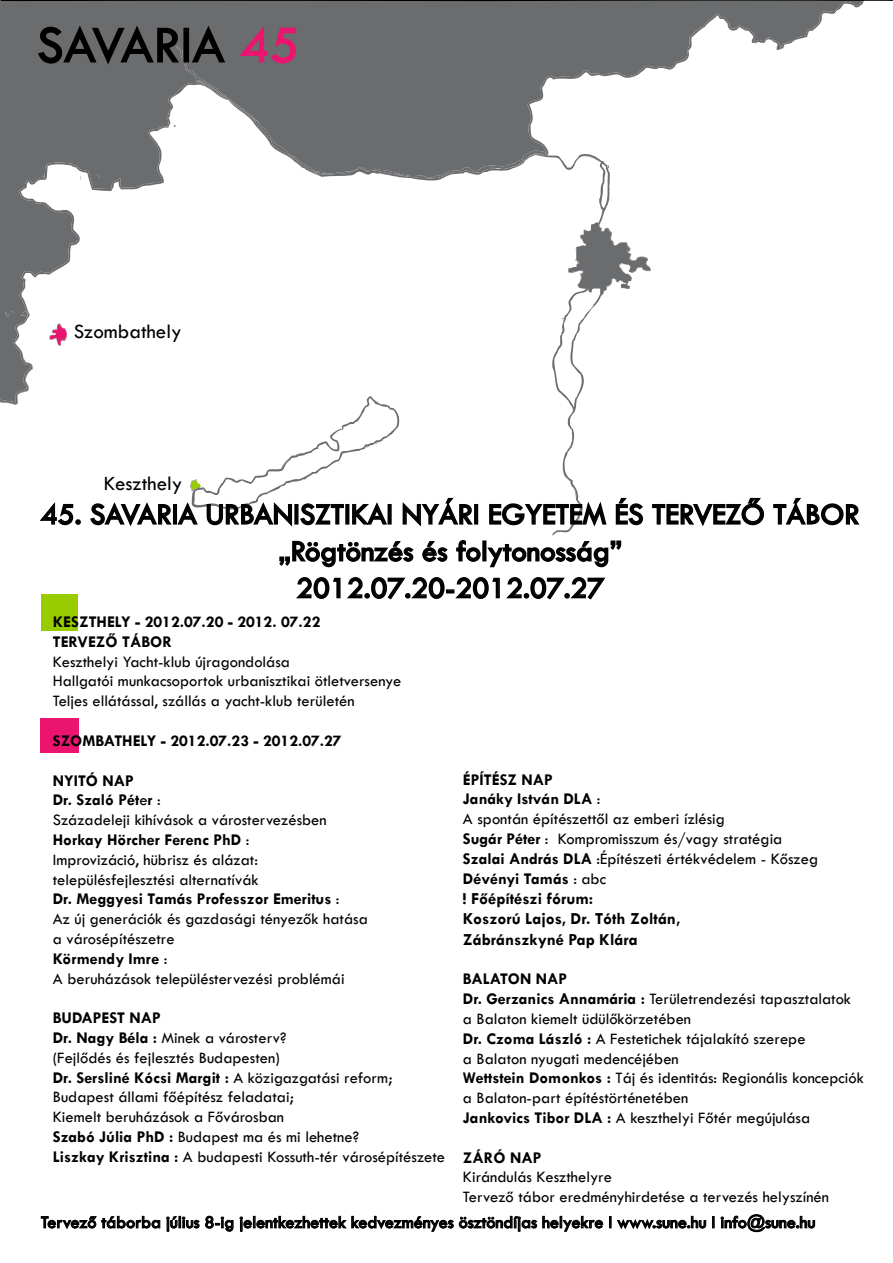
<style>
.page{position:relative;width:893px;height:1263px;background:#fff}
.page>*{position:absolute;margin:0;border:0;box-sizing:border-box;transform-origin:0 0}
.t1{font:54px "Tw Cen";color:#000}
.t2{font:30.75px/36.9px "Tw Cen";color:#000;text-align:center}
.t3{font:21px "Tw Cen";color:#000}
.t4{font:18px "Tw Cen";color:#000}
.t5{font:700 16.95px/20.4px "Tw Cen";color:#000}
.t6{font:16.5px/19.8px "Tw Cen";color:#000}
.t7{font:700 16.5px/19.8px "Tw Cen";color:#000}
.s1{color:#eb156f}
.s2{font-weight:700}
</style>
<div class="page">
<div style="left:40px;top:718px;width:39px;height:34px;background:#eb156f"></div>
<div style="left:41px;top:594px;width:37px;height:37px;background:#9c0"></div>
<svg style="left:0;top:0;width:893px;height:568px"></svg>
<svg style="left:296px;top:577px;width:310px;height:23px"></svg>
<svg style="left:40px;top:1214px;width:776px;height:19px"></svg>
<h1 class="t1" style="left:37px;top:12px;width:264px">SAVARIA <span class="s1">45</span></h1>
<p class="t3" style="left:74px;top:319px;width:109px">Szombathely</p>
<p class="t3" style="left:104px;top:471px;width:80px">Keszthely</p>
<h2 class="t2" style="left:41px;top:496px;width:820px">45. SAVARIA URBANISZTIKAI NYÁRI EGYETEM ÉS TERVEZŐ TÁBOR „Rögtönzés és folytonosság”<br>2012.07.20-2012.07.27</h2>
<p class="t7" style="left:53px;top:611px;width:269px">KESZTHELY - 2012.07.20 - 2012. 07.22<br>TERVEZŐ TÁBOR</p>
<p class="t6" style="left:53px;top:651px;width:350px">Keszthelyi Yacht-klub újragondolása<br>Hallgatói munkacsoportok urbanisztikai ötletversenye<br>Teljes ellátással, szállás a yacht-klub területén</p>
<p class="t7" style="left:53px;top:730px;width:290px">SZOMBATHELY - 2012.07.23 - 2012.07.27</p>
<p class="t6" style="left:53px;top:770px;width:316px"><span class="s2">NYITÓ NAP<br>Dr. Szaló Pét</span>e<span class="s2">r</span> :<br>Századeleji kihívások a várostervezésben<br><span class="s2">Horkay Hörcher Ferenc PhD</span> :<br>Improvizáció, hübrisz és alázat: településfejlesztési alternatívák<br><span class="s2">Dr. Meggyesi Tamás Professzor Emeritus</span> :<br>Az új generációk és gazdasági tényezők hatása a városépítészetre<br><span class="s2">Körmendy Imre</span> :<br>A beruházások településtervezési problémái</p>
<p class="t6" style="left:53px;top:1008px;width:394px"><span class="s2">BUDAPEST NAP<br>Dr. Nagy Béla :</span> Minek a városterv?<br>(Fejlődés és fejlesztés Budapesten)<br><span class="s2">Dr. Sersliné Kócsi Margit :</span> A közigazgatási reform; Budapest állami főépítész feladatai;<br>Kiemelt beruházások a Fővárosban<br><span class="s2">Szabó Júlia PhD :</span> Budapest ma és mi lehetne?<br><span class="s2">Liszkay Krisztina :</span> A budapesti Kossuth-tér városépítészete</p>
<p class="t6" style="left:463px;top:769px;width:357px"><span class="s2">ÉPÍTÉSZ NAP<br>Janáky István DLA</span> :<br>A spontán építészettől az emberi ízlésig<br><span class="s2">Sugár Péter</span> : Kompromisszum és/vagy stratégia<br><span class="s2">Szalai András DLA</span> :Építészeti értékvédelem - Kőszeg<br><span class="s2">Dévényi Tamás</span> : abc</p>
<p class="t5" style="left:463px;top:888px;width:219px">! Főépítészi fórum:<br>Koszorú Lajos, Dr. Tóth Zoltán,<br>Zábránszkyné Pap Klára</p>
<p class="t6" style="left:463px;top:969px;width:403px"><span class="s2">BALATON NAP<br>Dr. Gerzanics Annamária :</span> Területrendezési tapasztalatok a Balaton kiemelt üdülőkörzetében<br><span class="s2">Dr. Czoma László :</span> A Festetichek tájalakító szerepe<br>a Balaton nyugati medencéjében<br><span class="s2">Wettstein Domonkos :</span> Táj és identitás: Regionális koncepciók a Balaton-part építéstörténetében<br><span class="s2">Jankovics Tibor DLA :</span> A keszthelyi Főtér megújulása</p>
<p class="t7" style="left:463px;top:1147px;width:80px">ZÁRÓ NAP</p>
<p class="t6" style="left:463px;top:1167px;width:368px">Kirándulás Keszthelyre<br>Tervező tábor eredményhirdetése a tervezés helyszínén</p>
<p class="t4" style="left:41px;top:1211px;width:776px">Tervező táborba július 8-ig jelentkezhettek kedvezményes ösztöndíjas helyekre I www.sune.hu I info@sune.hu</p>
</div>
